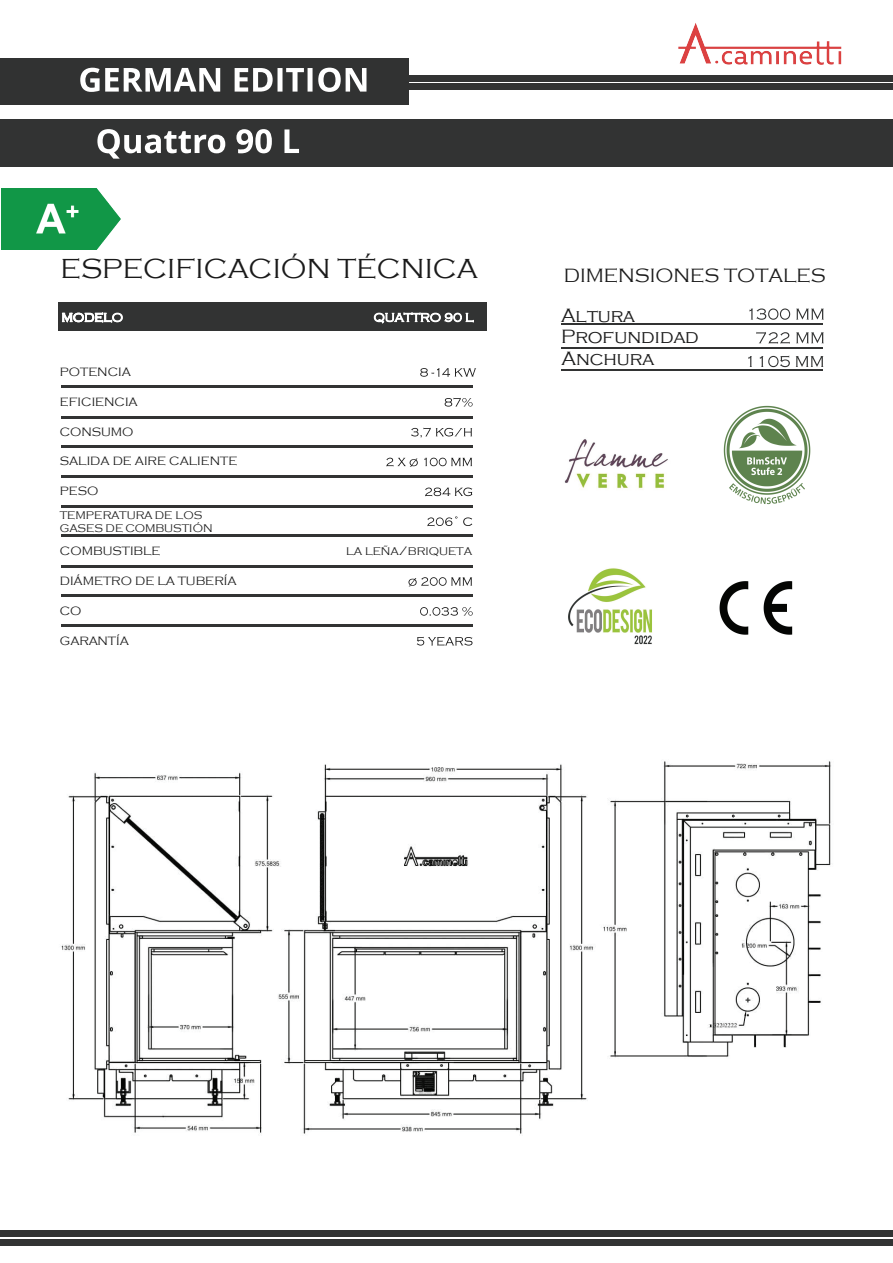
<style>
.page{position:relative;width:893px;height:1263px;background:#fff}
.page>*{position:absolute;margin:0;border:0;box-sizing:border-box;transform-origin:0 0}
.t1{font:300 28.35px "Copperplate Gothic";color:#1a1a1a}
.t2{font:300 19.8px/21.8px "Copperplate Gothic";color:#1a1a1a}
.t3{font:300 12.45px "Copperplate Gothic";color:#1a1a1a}
.t4{font:300 11.4px/13.6px "Copperplate Gothic";letter-spacing:-.005em;color:#1a1a1a}
.s1{font-size:12.45px}
</style>
<div class="page">
<div style="left:0;top:1239px;width:893px;height:7px;background:#323333"></div>
<div style="left:0;top:1230px;width:893px;height:7px;background:#323333"></div>
<div style="left:58px;top:303px;width:428px;height:28px;background:#323333"></div>
<img style="left:723px;top:405px;width:88px;height:100px">
<img style="left:568px;top:568px;width:85px;height:77px">
<img style="left:719px;top:581px;width:74px;height:54px">
<svg style="left:62px;top:313px;width:61px;height:9px"></svg>
<svg style="left:374px;top:312px;width:100px;height:12px"></svg>
<svg style="left:420px;top:368px;width:56px;height:9px"></svg>
<svg style="left:445px;top:398px;width:28px;height:9px"></svg>
<svg style="left:411px;top:428px;width:61px;height:10px"></svg>
<svg style="left:386px;top:458px;width:32px;height:9px"></svg>
<svg style="left:424px;top:458px;width:48px;height:8px"></svg>
<svg style="left:425px;top:488px;width:47px;height:8px"></svg>
<svg style="left:427px;top:516px;width:30px;height:10px"></svg>
<svg style="left:463px;top:517px;width:9px;height:9px"></svg>
<svg style="left:408px;top:577px;width:64px;height:9px"></svg>
<svg style="left:420px;top:607px;width:53px;height:9px"></svg>
<svg style="left:417px;top:637px;width:55px;height:9px"></svg>
<hr style="left:62px;top:385px;width:411px;height:2px;background:#323333">
<hr style="left:62px;top:416px;width:411px;height:2px;background:#323333">
<hr style="left:62px;top:446px;width:411px;height:2px;background:#323333">
<hr style="left:62px;top:475px;width:411px;height:2px;background:#323333">
<hr style="left:62px;top:506px;width:411px;height:2px;background:#323333">
<hr style="left:62px;top:535px;width:411px;height:2px;background:#323333">
<hr style="left:62px;top:565px;width:411px;height:2px;background:#323333">
<hr style="left:62px;top:595px;width:411px;height:2px;background:#323333">
<hr style="left:62px;top:624px;width:411px;height:2px;background:#323333">
<svg style="left:749px;top:308px;width:41px;height:12px"></svg>
<svg style="left:796px;top:309px;width:28px;height:11px"></svg>
<svg style="left:756px;top:332px;width:34px;height:12px"></svg>
<svg style="left:796px;top:332px;width:28px;height:11px"></svg>
<svg style="left:748px;top:356px;width:4px;height:11px"></svg>
<svg style="left:760px;top:356px;width:30px;height:11px"></svg>
<svg style="left:796px;top:356px;width:27px;height:11px"></svg>
<hr style="left:561px;top:324px;width:262px;height:1px;background:#323333">
<hr style="left:561px;top:347px;width:262px;height:2px;background:#323333">
<hr style="left:561px;top:370px;width:262px;height:1px;background:#323333">
<img style="left:564px;top:439px;width:104px;height:51px">
<img style="left:61px;top:761px;width:770px;height:373px">
<div style="left:0;top:58px;width:408px;height:46px;background:#313232"></div>
<svg style="left:80px;top:68px;width:140px;height:24px"></svg>
<svg style="left:235px;top:68px;width:131px;height:24px"></svg>
<div style="left:0;top:119px;width:893px;height:47px;background:#323333"></div>
<svg style="left:97px;top:129px;width:128px;height:30px"></svg>
<svg style="left:236px;top:129px;width:36px;height:24px"></svg>
<svg style="left:284px;top:129px;width:15px;height:24px"></svg>
<div style="left:408px;top:84px;width:485px;height:6px;background:#323333"></div>
<div style="left:408px;top:75px;width:485px;height:6px;background:#323333"></div>
<img style="left:1px;top:189px;width:119px;height:61px">
<img style="left:678px;top:23px;width:164px;height:42px">
<h1 class="t1" style="left:61px;top:253px;width:419px">ESPECIFICACIÓN TÉCNICA</h1>
<p class="t3" style="left:60px;top:365px;width:73px">POTENCIA</p>
<p class="t3" style="left:60px;top:395px;width:79px">EFICIENCIA</p>
<p class="t3" style="left:60px;top:425px;width:75px">CONSUMO</p>
<p class="t3" style="left:60px;top:455px;width:179px">SALIDA DE AIRE CALIENTE</p>
<p class="t3" style="left:60px;top:484px;width:40px">PESO</p>
<p class="t4" style="left:60px;top:508px;width:154px">TEMPERATURA DE LOS<br>GASES DE COMBUSTIÓN</p>
<p class="t3" style="left:60px;top:544px;width:102px">COMBUSTIBLE</p>
<p class="t3" style="left:60px;top:574px;width:178px">DIÁMETRO DE LA TUBERÍA</p>
<p class="t3" style="left:60px;top:604px;width:23px">CO</p>
<p class="t3" style="left:60px;top:634px;width:71px">GARANTÍA</p>
<p class="t4" style="left:346px;top:545px;width:128px">LA LEÑA<span class="s1">/</span>BRIQUETA</p>
<h2 class="t2" style="left:564px;top:265px;width:263px">DIMENSIONES TOTALES</h2>
<h2 class="t2" style="left:561px;top:304px;width:139px">Altura<br>Profundidad<br>Anchura</h2>
</div>
